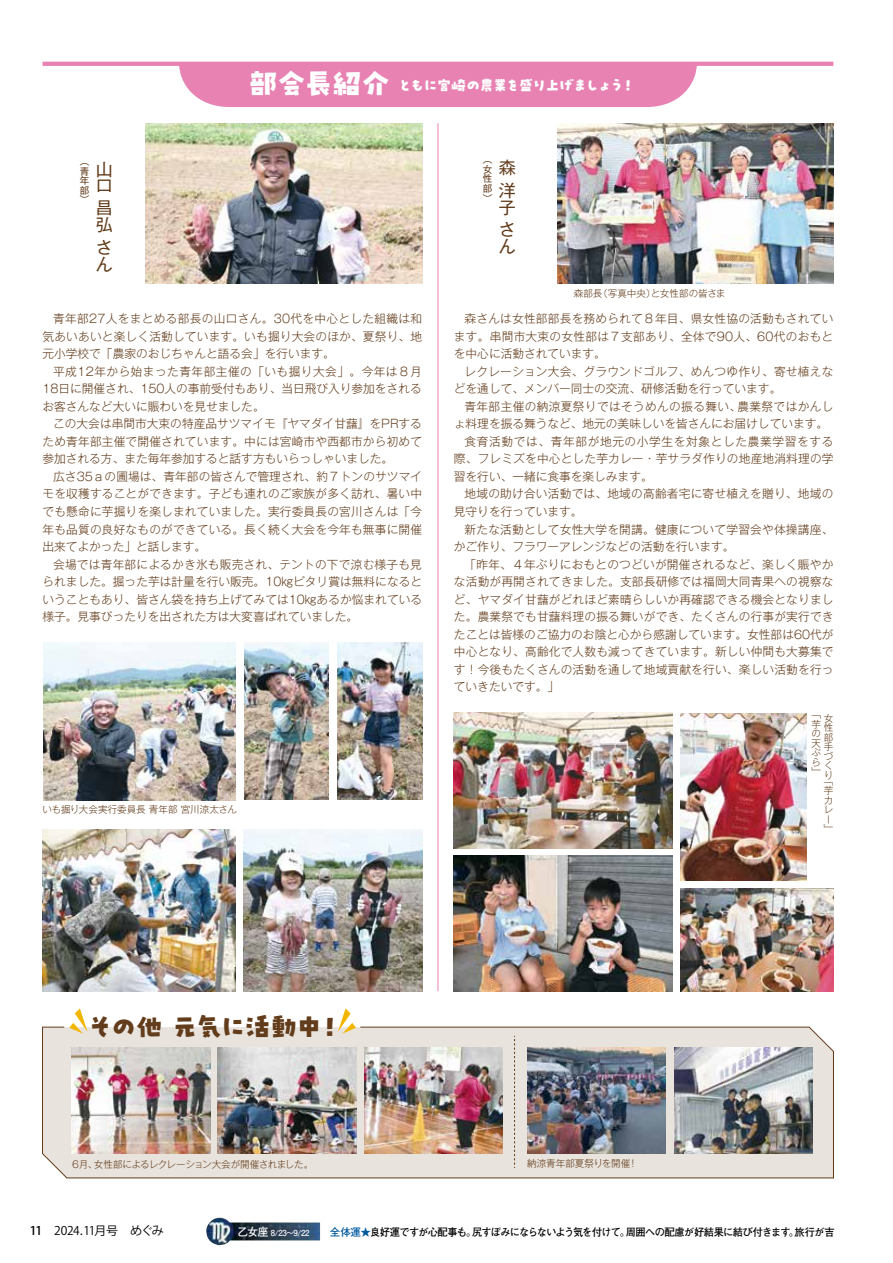
<style>
.page{position:relative;width:893px;height:1263px;background:#fff}
.page>*{position:absolute;margin:0;border:0;box-sizing:border-box;transform-origin:0 0}
.t1{font:29.7px "P Puhu Picnic Min 2 H";letter-spacing:-.05em;color:#fff}
.t2{font:26.55px "P Puhu Picnic Min 2 H";letter-spacing:-.065em;color:#623c1b}
.t3{font:16.95px/22.6px "P Gothic MB101 Pr 6 N";color:#623c1b}
.t4{font:14.85px "P Puhu Picnic Min 2 H";letter-spacing:-.105em;color:#fff}
.t5{font:12px "Koz Go Pr 6 N";letter-spacing:-.06em;color:#000}
.t6{font:300 11.7px/17.5px "P Gothic MB101 Pr 6 N";letter-spacing:.015em;color:#623c1b;text-align:justify}
.t7{font:300 11.7px "P Gothic MB101 Pr 6 N";letter-spacing:.055em;color:#623c1b}
.t8{font:700 11.25px "Futo Go B101 Pr 6 N";color:#fff;scale:.95 1}
.t9{font:700 10.5px "Futo Go B101 Pr 6 N";letter-spacing:-.055em;color:#000}
.t10{font:300 9.6px/9.4px "P Gothic MB101 Pr 6 N";letter-spacing:-.01em;color:#623c1b;text-align:justify}
.t11{font:300 9.6px "P Gothic MB101 Pr 6 N";letter-spacing:-.04em;color:#623c1b}
.t12{font:9.6px/9.6px "P Gothic MB101 Pr 6 N";color:#623c1b;text-align:justify}
.t13{font:700 8.25px "Futo Go B101 Pr 6 N";color:#fff;scale:.95 1}
.s1{font-weight:500}
.s2{color:#005aa0}
</style>
<div class="page">
<svg style="left:42px;top:1026px;width:792px;height:153px;background:#e3dcd5"></svg>
<hr style="left:43px;top:62px;width:790px;height:4px;background:#e782b3">
<hr style="left:438px;top:123px;width:1px;height:868px;background:#e782b3">
<div style="left:179px;top:66px;width:518px;height:41px;background:#e782b3"></div>
<img style="left:146px;top:123px;width:276px;height:160px">
<img style="left:557px;top:123px;width:276px;height:160px">
<img style="left:43px;top:643px;width:193px;height:157px">
<img style="left:72px;top:1047px;width:138px;height:106px">
<img style="left:364px;top:1047px;width:139px;height:106px">
<img style="left:527px;top:1047px;width:139px;height:106px">
<img style="left:674px;top:1047px;width:139px;height:106px">
<svg style="left:514px;top:1036px;width:1px;height:132px"></svg>
<img style="left:43px;top:830px;width:192px;height:161px">
<img style="left:244px;top:830px;width:178px;height:161px">
<img style="left:454px;top:713px;width:218px;height:136px">
<img style="left:681px;top:888px;width:152px;height:103px">
<img style="left:218px;top:1047px;width:138px;height:106px">
<svg style="left:338px;top:1008px;width:18px;height:26px"></svg>
<svg style="left:69px;top:1008px;width:19px;height:26px"></svg>
<img style="left:244px;top:642px;width:84px;height:157px">
<img style="left:338px;top:642px;width:84px;height:157px">
<img style="left:454px;top:855px;width:218px;height:136px">
<img style="left:681px;top:713px;width:125px;height:167px">
<img style="left:206px;top:1218px;width:114px;height:28px">
<h1 class="t1" style="left:248px;top:64px;width:144px">部会長紹介</h1>
<p class="t4" style="left:398px;top:76px;width:228px">ともに宮崎の農業を盛り上げましょう</p>
<p class="t4" style="left:621px;top:76px;width:16px">!</p>
<p class="t12" style="left:80px;top:156px;width:11px">（</p>
<p class="t12" style="left:80px;top:166px;width:11px">青年部</p>
<p class="t12" style="left:80px;top:195px;width:11px">(</p>
<h3 class="t3" style="left:96px;top:161px;width:17px;line-height:16.5px">山口</h3>
<h3 class="t3" style="left:96px;top:199px;width:18px;line-height:17px">昌弘</h3>
<h3 class="t3" style="left:96px;top:239px;width:18px;line-height:17.1px">さん</h3>
<h3 class="t3" style="left:499px;top:156px;width:18px">森洋</h3>
<h3 class="t3" style="left:499px;top:196px;width:18px">子さ</h3>
<h3 class="t3" style="left:499px;top:236px;width:18px">ん</h3>
<p class="t12" style="left:483px;top:155px;width:11px">（</p>
<p class="t12" style="left:483px;top:164px;width:11px">女性部</p>
<p class="t12" style="left:483px;top:193px;width:11px">(</p>
<p class="t10" style="left:598px;top:289px;width:59px">（写真中央）</p>
<p class="t10" style="left:574px;top:289px;width:30px">森部長</p>
<p class="t10" style="left:651px;top:289px;width:76px">と女性部の皆さま</p>
<p class="t6" style="left:43px;top:310px;width:381px;text-indent:11px">青年部27人をまとめる部長の山口さん。30代を中心とした組織は和気あいあいと楽しく活動しています。いも掘り大会のほか、夏祭り、地元小学校で「農家のおじちゃんと語る会」を行います。</p>
<p class="t6" style="left:43px;top:362px;width:381px;text-indent:11px">平成12年から始まった青年部主催の「いも掘り大会」。今年は８月18日に開催され、150人の事前受付もあり、当日飛び入り参加をされるお客さんなど大いに賑わいを見せました。</p>
<p class="t6" style="left:43px;top:415px;width:381px;text-indent:11px">この大会は串間市大束の特産品サツマイモ『ヤマダイ甘藷』をPRするため青年部主催で開催されています。中には宮崎市や西都市から初めて参加される方、また毎年参加すると話す方もいらっしゃいました。</p>
<p class="t6" style="left:43px;top:467px;width:381px;text-indent:11px">広さ35ａの圃場は、青年部の皆さんで管理され、約７トンのサツマイモを収穫することができます。子ども連れのご家族が多く訪れ、暑い中でも懸命に芋掘りを楽しまれていました。実行委員長の宮川さんは「今年も品質の良好なものができている。長く続く大会を今年も無事に開催出来てよかった」と話します。</p>
<p class="t6" style="left:43px;top:555px;width:381px;text-indent:11px">会場では青年部によるかき氷も販売され、テントの下で涼む様子も見られました。掘った芋は計量を行い販売。10㎏ピタリ賞は無料になるということもあり、皆さん袋を持ち上げてみては10㎏あるか悩まれている様子。見事ぴったりを出された方は大変喜ばれていました。</p>
<p class="t10" style="left:43px;top:804px;width:196px">いも掘り大会実行委員長青年部宮川涼太さん</p>
<p class="t6" style="left:454px;top:310px;width:381px;text-indent:11px">森さんは女性部部長を務められて８年目、県女性協の活動もされています。串間市大束の女性部は７支部あり、全体で90人、60代のおもとを中心に活動されています。</p>
<p class="t6" style="left:465px;top:362px;width:370px">レクレーション大会、グラウンドゴルフ、めんつゆ作り、寄せ植えな</p>
<p class="t6" style="left:454px;top:380px;width:329px">どを通して、メンバー同士の交流、研修活動を行っています。</p>
<p class="t6" style="left:737px;top:397px;width:97px">農業祭ではかんし</p>
<p class="t6" style="left:465px;top:397px;width:278px">青年部主催の納涼夏祭りではそうめんの振る舞い、</p>
<p class="t6" style="left:454px;top:415px;width:376px">ょ料理を振る舞うなど、地元の美味しいを皆さんにお届けしています。</p>
<p class="t7" style="left:465px;top:432px;width:370px">食育活動では、青年部が地元の小学生を対象とした農業学習をする</p>
<p class="t6" style="left:454px;top:450px;width:381px">際、フレミズを中心とした芋カレー・芋サラダ作りの地産地消料理の学</p>
<p class="t6" style="left:454px;top:467px;width:200px">習を行い、一緒に食事を楽しみます。</p>
<p class="t6" style="left:465px;top:485px;width:370px">地域の助け合い活動では、地域の高齢者宅に寄せ植えを贈り、地域の</p>
<p class="t6" style="left:454px;top:503px;width:130px">見守りを行っています。</p>
<p class="t6" style="left:465px;top:520px;width:370px">新たな活動として女性大学を開講。健康について学習会や体操講座、</p>
<p class="t6" style="left:454px;top:538px;width:282px">かご作り、フラワーアレンジなどの活動を行います。</p>
<p class="t6" style="left:465px;top:555px;width:370px">「昨年、４年ぶりにおもとのつどいが開催されるなど、楽しく賑やか</p>
<p class="t6" style="left:454px;top:573px;width:381px">な活動が再開されてきました。支部長研修では福岡大同青果への視察な</p>
<p class="t6" style="left:454px;top:590px;width:381px">ど、ヤマダイ甘藷がどれほど素晴らしいか再確認できる機会となりまし</p>
<p class="t6" style="left:454px;top:608px;width:381px">た。農業祭でも甘藷料理の振る舞いができ、たくさんの行事が実行でき</p>
<p class="t6" style="left:454px;top:625px;width:381px">たことは皆様のご協力のお陰と心から感謝しています。女性部は60代が</p>
<p class="t6" style="left:454px;top:643px;width:381px">中心となり、高齢化で人数も減ってきています。新しい仲間も大募集で</p>
<p class="t6" style="left:454px;top:660px;width:381px">す！今後もたくさんの活動を通して地域貢献を行い、楽しい活動を行っ</p>
<p class="t6" style="left:454px;top:678px;width:107px">ていきたいです。「</p>
<p class="t10" style="left:824px;top:713px;width:11px;text-align:left">女性部手づくり</p>
<p class="t10" style="left:811px;top:710px;width:11px">「</p>
<p class="t10" style="left:811px;top:719px;width:11px">芋の天ぷら</p>
<p class="t10" style="left:811px;top:766px;width:11px">「</p>
<p class="t10" style="left:824px;top:776px;width:11px">「</p>
<p class="t10" style="left:824px;top:786px;width:11px">芋カレー</p>
<p class="t10" style="left:824px;top:823px;width:11px">「</p>
<h2 class="t2" style="left:87px;top:1009px;width:237px">その他元気に活動中</h2>
<h2 class="t2" style="left:317px;top:1009px;width:28px">!</h2>
<p class="t11" style="left:94px;top:1157px;width:221px">女性部によるレクレーション大会が開催されました。</p>
<p class="t10" style="left:71px;top:1160px;width:11px">６</p>
<p class="t10" style="left:79px;top:1160px;width:20px">月、</p>
<p class="t10" style="left:527px;top:1158px;width:105px">納涼青年部夏祭りを開催</p>
<p class="t10" style="left:628px;top:1158px;width:11px">!</p>
<p class="t5" style="left:30px;top:1224px;width:136px"><span class="s1">11</span>　2024.11月号　めぐみ</p>
<p class="t8" style="left:237px;top:1222px;width:34px">乙女座</p>
<p class="t13" style="left:271px;top:1226px;width:42px">8/23〜9/22</p>
<p class="t9" style="left:472px;top:1223px;width:364px">尻すぼみにならないよう気を付けて周囲への配慮が好結果に結び付きます旅行が吉</p>
<p class="t9" style="left:789px;top:1223px;width:12px">。</p>
<p class="t9" style="left:330px;top:1223px;width:148px"><span class="s2">全体運★</span>良好運ですが心配事も。</p>
<p class="t9" style="left:620px;top:1223px;width:12px">。</p>
</div>
